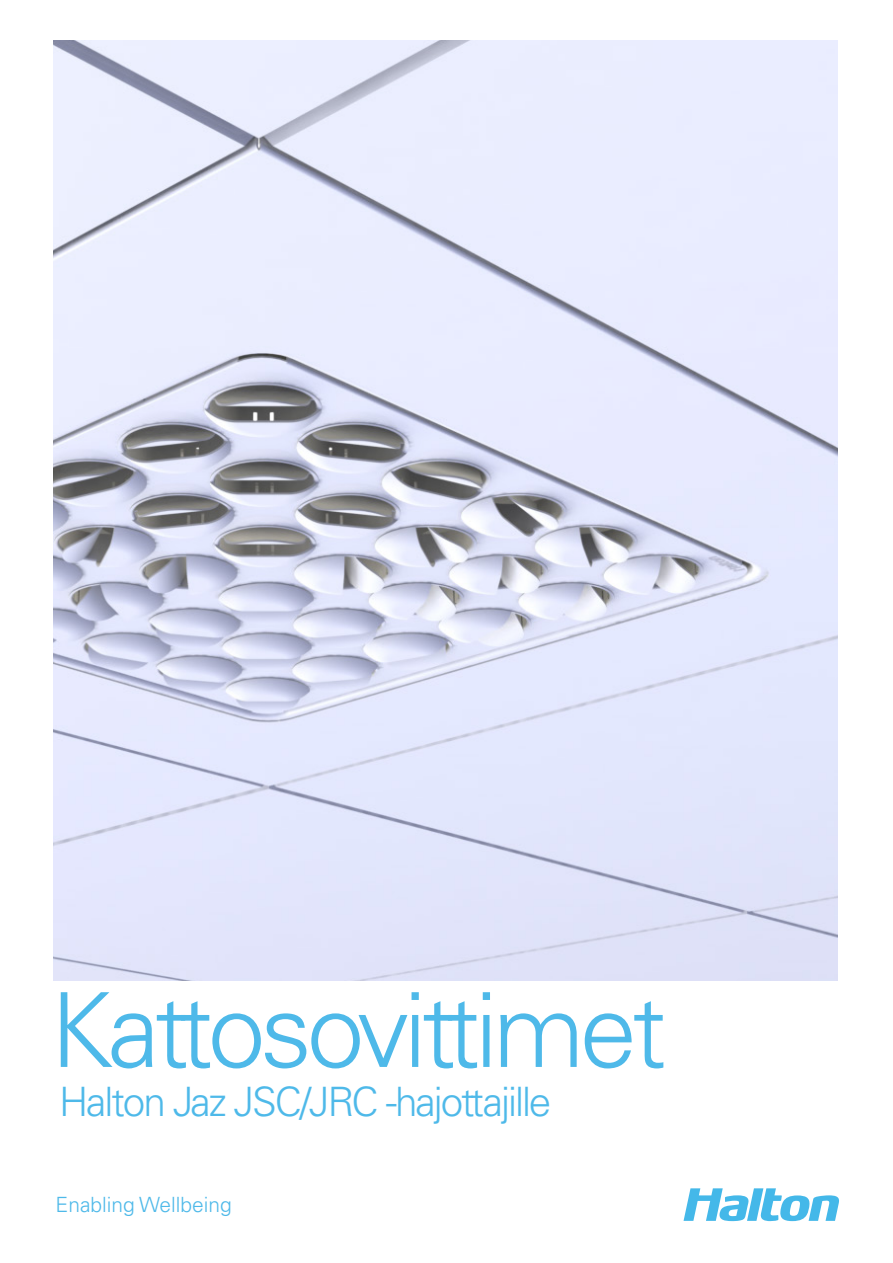
<style>
.page{position:relative;width:893px;height:1263px;background:#fff}
.page>*{position:absolute;margin:0;border:0;box-sizing:border-box;transform-origin:0 0}
.väläri{font:300 103.5px "Univers LT Std";letter-spacing:-.05em;color:#4eb9e9}
.väläri-2{font:300 40.5px "Univers LT Std";letter-spacing:-.05em;color:#4eb9e9}
.t1{font:300 21px "Univers LT Std";color:#4eb9e9}
</style>
<div class="page">
<img style="left:54px;top:40px;width:783px;height:940px">
<svg style="left:684px;top:1188px;width:155px;height:33px"></svg>
<p class="väläri" style="left:50px;top:968px;width:618px">Kattosovittimet</p>
<p class="väläri-2" style="left:59px;top:1077px;width:494px">Halton Jaz JSC/JRC -hajottajille</p>
<p class="t1" style="left:56px;top:1192px;width:178px">Enabling Wellbeing</p>
</div>
